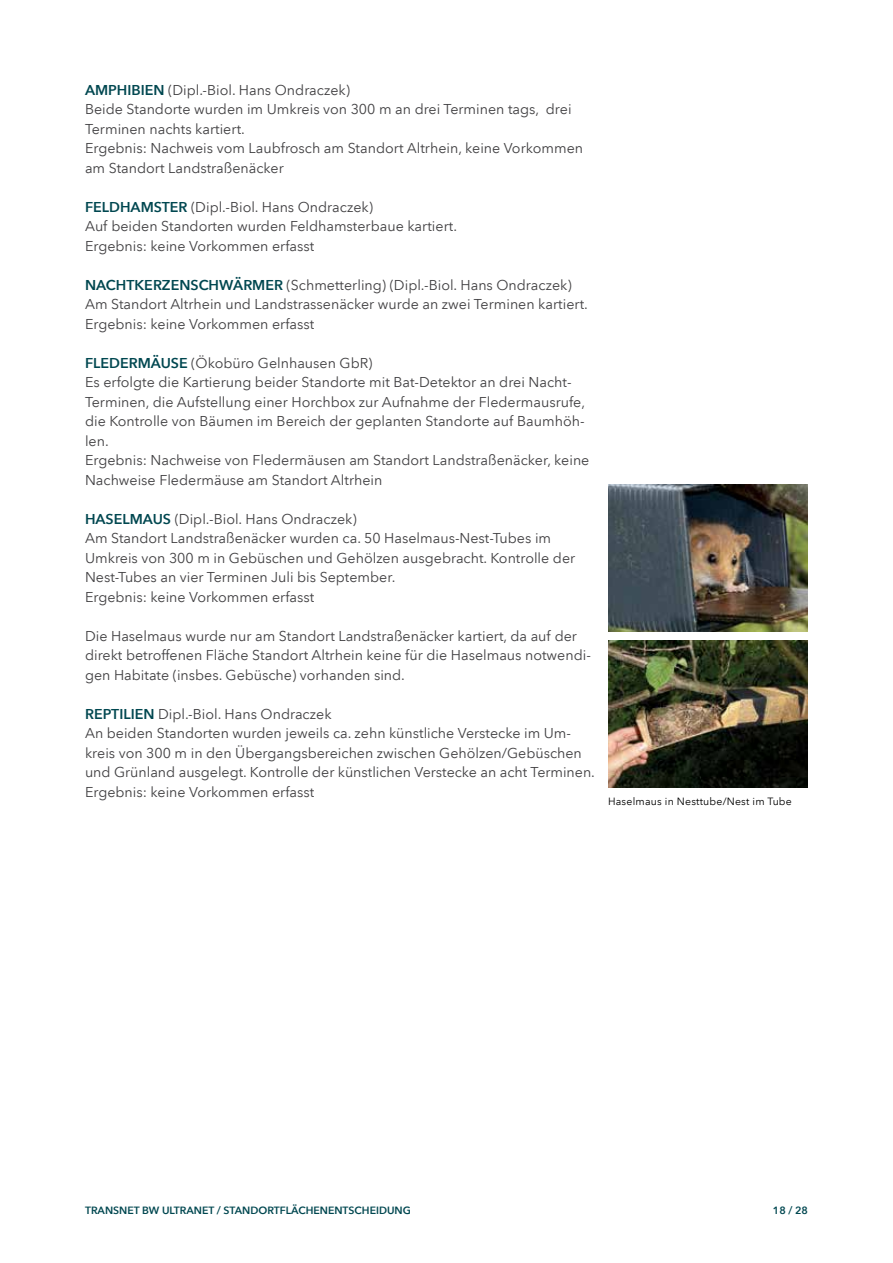
<style>
.page{position:relative;width:893px;height:1263px;background:#fff}
.page>*{position:absolute;margin:0;border:0;box-sizing:border-box;transform-origin:0 0}
.t1{font:14.25px/19.5px "Avenir Next LT Com";color:#414042}
.t2{font:600 10.5px "Avenir Next LT Com";color:#004750}
.t3{font:10.5px "Avenir Next LT Com";letter-spacing:.02em;color:#000}
.s1{font-weight:600;color:#004750}
</style>
<div class="page">
<img style="left:608px;top:485px;width:200px;height:146px">
<img style="left:608px;top:641px;width:200px;height:146px">
<p class="t1" style="left:85px;top:80px;width:500px"><span class="s1">AMPHIBIEN</span> (Dipl.-Biol. Hans Ondraczek)<br>Beide Standorte wurden im Umkreis von 300 m an drei Terminen tags, drei Terminen nachts kartiert.<br>Ergebnis: Nachweis vom Laubfrosch am Standort Altrhein, keine Vorkommen am Standort Landstraßenäcker</p>
<p class="t1" style="left:85px;top:197px;width:374px"><span class="s1">FELDHAMSTER</span> (Dipl.-Biol. Hans Ondraczek)<br>Auf beiden Standorten wurden Feldhamsterbaue kartiert.<br>Ergebnis: keine Vorkommen erfasst</p>
<p class="t1" style="left:85px;top:275px;width:504px"><span class="s1">NACHTKERZENSCHWÄRMER</span> (Schmetterling) (Dipl.-Biol. Hans Ondraczek)<br>Am Standort Altrhein und Landstrassenäcker wurde an zwei Terminen kartiert.<br>Ergebnis: keine Vorkommen erfasst</p>
<p class="t1" style="left:85px;top:353px;width:506px"><span class="s1">FLEDERMÄUSE</span> (Ökobüro Gelnhausen GbR)<br>Es erfolgte die Kartierung beider Standorte mit Bat-Detektor an drei Nacht-Terminen, die Aufstellung einer Horchbox zur Aufnahme der Fledermausrufe, die Kontrolle von Bäumen im Bereich der geplanten Standorte auf Baumhöh&shy;len.<br>Ergebnis: Nachweise von Fledermäusen am Standort Landstraßenäcker, keine Nachweise Fledermäuse am Standort Altrhein</p>
<p class="t1" style="left:85px;top:509px;width:492px"><span class="s1">HASELMAUS</span> (Dipl.-Biol. Hans Ondraczek)<br>Am Standort Landstraßenäcker wurden ca. 50 Haselmaus-Nest-Tubes im Umkreis von 300 m in Gebüschen und Gehölzen ausgebracht. Kontrolle der Nest-Tubes an vier Terminen Juli bis September.<br>Ergebnis: keine Vorkommen erfasst</p>
<p class="t1" style="left:85px;top:626px;width:507px">Die Haselmaus wurde nur am Standort Landstraßenäcker kartiert, da auf der direkt betroffenen Fläche Standort Altrhein keine für die Haselmaus notwendi&shy;gen Habitate (insbes. Gebüsche) vorhanden sind.</p>
<p class="t1" style="left:85px;top:704px;width:511px"><span class="s1">REPTILIEN</span> Dipl.-Biol. Hans Ondraczek<br>An beiden Standorten wurden jeweils ca. zehn künstliche Verstecke im Um&shy;kreis von 300 m in den Übergangsbereichen zwischen Gehölzen/Gebüschen und Grünland ausgelegt. Kontrolle der künstlichen Verstecke an acht Terminen.<br>Ergebnis: keine Vorkommen erfasst</p>
<p class="t3" style="left:608px;top:795px;width:185px">Haselmaus in Nesttube/Nest im Tube</p>
<p class="t2" style="left:85px;top:1203px;width:327px">TRANSNET BW ULTRANET / STANDORTFLÄCHENENTSCHEIDUNG</p>
<p class="t2" style="left:773px;top:1204px;width:36px">18 / 28</p>
</div>
